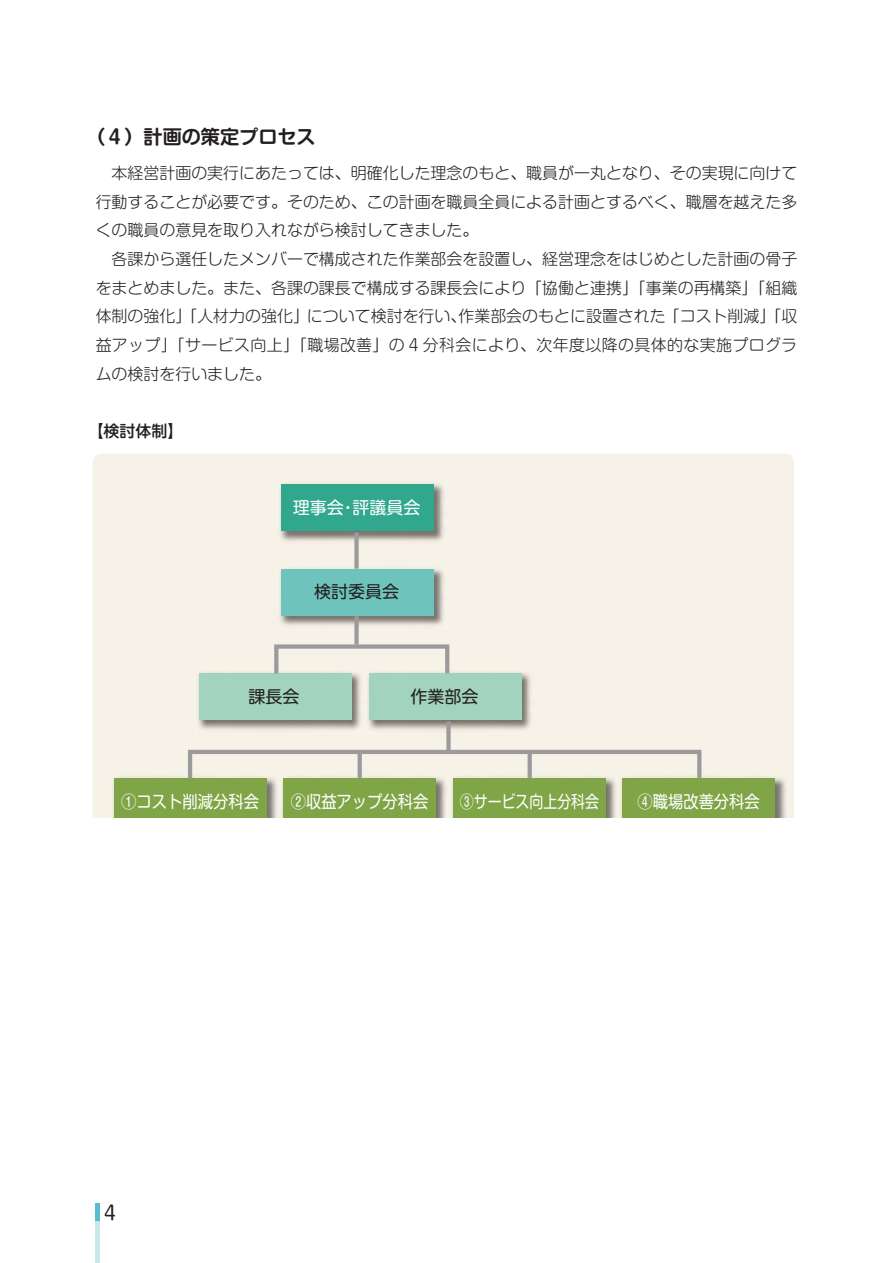
<style>
.page{position:relative;width:893px;height:1263px;background:#fff}
.page>*{position:absolute;margin:0;border:0;box-sizing:border-box;transform-origin:0 0}
.t1{font:19.2px "Shin M Go Pro De Bold 90 msp RKSJ H";color:#231f20}
.t2{font:19.2px "Shin M Go Pro Regular 90 msp RKSJ V";color:#231f20}
.t3{font:16.95px "Shin M Go Pro Regular 90 msp RKSJ V";color:#fff;scale:.9 1}
.t4{font:16.95px "Shin M Go Pro Regular 90 msp RKSJ V";color:#231f20}
.t5{font:16.95px "Shin M Go Pro Regular 90 msp RKSJ V";color:#fff;scale:.82 1}
.t6{font:16.95px "Shin M Go Pro Regular 90 msp RKSJ V";color:#fff}
.t7{font:15.9px/28.7px "Shin M Go Pro Light 90 msp RKSJ H";color:#231f20;text-align:justify}
.t8{font:15.9px "Shin M Go Pro Medium 90 msp RKSJ H";color:#231f20}
</style>
<div class="page">
<hr style="left:96px;top:1220px;width:4px;height:43px;background:#c7e7e9">
<hr style="left:96px;top:1203px;width:4px;height:17px;background:#53c0cf">
<div style="left:93px;top:454px;width:701px;height:364px;background:#f6f2e8"></div>
<img style="left:110px;top:775px;width:677px;height:43px">
<div style="left:114px;top:778px;width:152px;height:40px;background:#7fa546"></div>
<div style="left:284px;top:778px;width:152px;height:40px;background:#7fa546"></div>
<img style="left:196px;top:670px;width:337px;height:63px">
<div style="left:199px;top:674px;width:153px;height:46px;background:#a1d3be"></div>
<img style="left:278px;top:565px;width:168px;height:63px">
<div style="left:281px;top:569px;width:153px;height:47px;background:#6ec4bc"></div>
<img style="left:278px;top:481px;width:168px;height:63px">
<div style="left:281px;top:485px;width:153px;height:46px;background:#31a88e"></div>
<div style="left:369px;top:674px;width:152px;height:46px;background:#a1d3be"></div>
<div style="left:453px;top:778px;width:153px;height:40px;background:#7fa546"></div>
<div style="left:623px;top:778px;width:152px;height:40px;background:#7fa546"></div>
<div style="left:354px;top:532px;width:5px;height:37px;background:#9b9b9c"></div>
<div style="left:354px;top:616px;width:5px;height:29px;background:#9b9b9c"></div>
<div style="left:274px;top:644px;width:175px;height:32px;border:4px solid #9b9b9c"></div>
<div style="left:188px;top:750px;width:513px;height:30px;border:4px solid #9b9b9c"></div>
<div style="left:446px;top:721px;width:5px;height:29px;background:#9b9b9c"></div>
<svg style="left:358px;top:753px;width:4px;height:25px"></svg>
<svg style="left:528px;top:753px;width:4px;height:25px"></svg>
<p class="t1" style="left:86px;top:130px;width:231px">（４）計画の策定プロセス</p>
<p class="t7" style="left:96px;top:161px;width:703px;text-indent:16px">本経営計画の実行にあたっては、明確化した理念のもと、職員が一丸となり、その実現に向けて行動することが必要です。そのため、この計画を職員全員による計画とするべく、職層を越えた多くの職員の意見を取り入れながら検討してきました。</p>
<p class="t7" style="left:96px;top:247px;width:703px;text-indent:16px">各課から選任したメンバーで構成された作業部会を設置し、経営理念をはじめとした計画の骨子をまとめました。また、各課の課長で構成する課長会により「協働と連携」「事業の再構築」「組織体制の強化」「人材力の強化」について検討を行い、作業部会のもとに設置された「コスト削減」「収益アップ」「サービス向上」「職場改善」の 4 分科会により、次年度以降の具体的な実施プログラムの検討を行いました。</p>
<p class="t8" style="left:88px;top:425px;width:97px">【検討体制】</p>
<p class="t6" style="left:293px;top:501px;width:129px">理事会・評議員会</p>
<p class="t4" style="left:314px;top:585px;width:87px">検討委員会</p>
<p class="t4" style="left:249px;top:690px;width:53px">課長会</p>
<p class="t4" style="left:410px;top:690px;width:70px">作業部会</p>
<p class="t3" style="left:121px;top:795px;width:155px">①コスト削減分科会</p>
<p class="t3" style="left:291px;top:795px;width:155px">②収益アップ分科会</p>
<p class="t5" style="left:460px;top:795px;width:171px">③サービス向上分科会</p>
<p class="t3" style="left:637px;top:795px;width:138px">④職場改善分科会</p>
<p class="t2" style="left:104px;top:1206px;width:13px">4</p>
</div>
